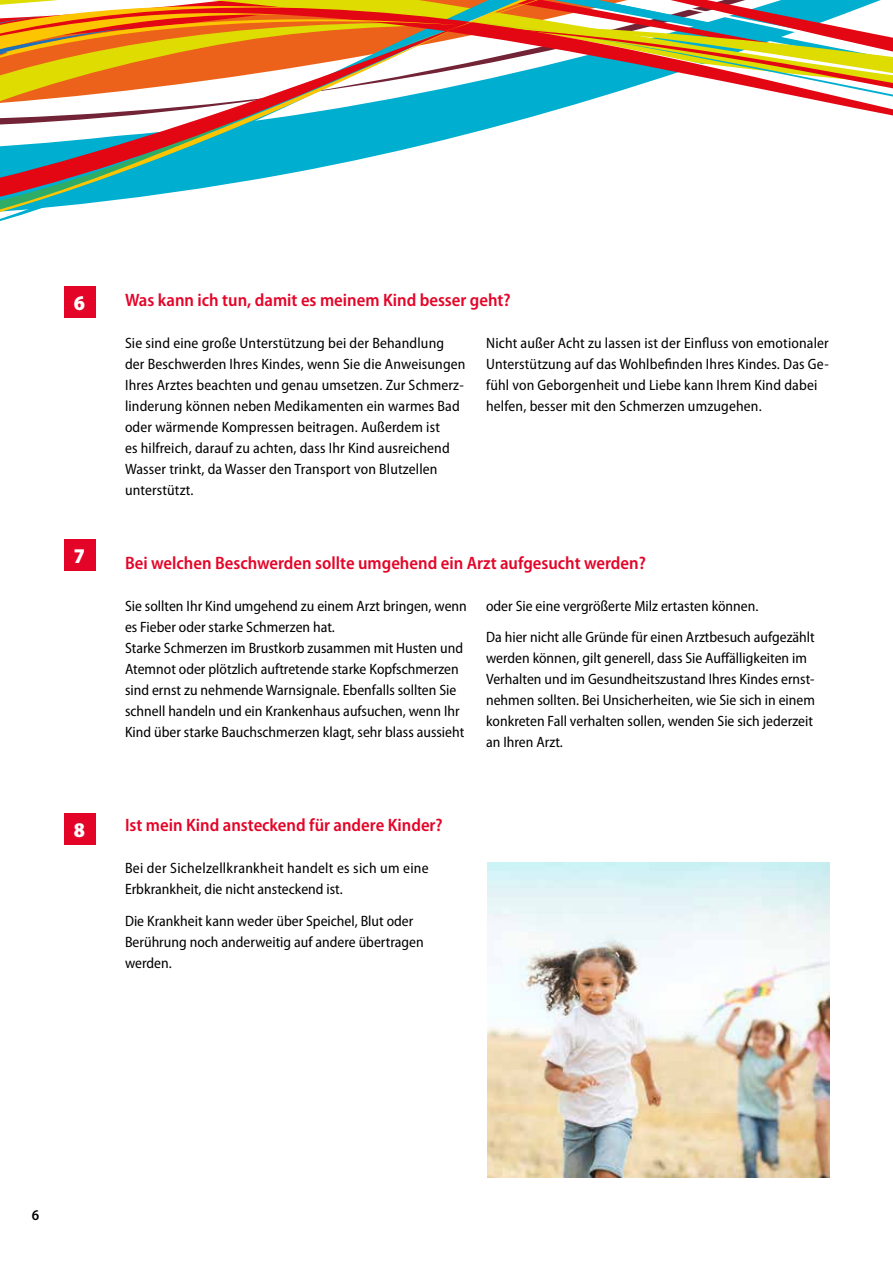
<style>
.page{position:relative;width:893px;height:1263px;background:#fff}
.page>*{position:absolute;margin:0;border:0;box-sizing:border-box;transform-origin:0 0}
.t1{font:900 semi-condensed 21px "Myriad Pro";color:#fff}
.t2{font:600 semi-condensed 18px "Myriad Pro";color:#e40428}
.t3{font:semi-condensed 15px/21px "Myriad Pro";color:#000}
.t4{font:semi-condensed 15px/21px "Myriad Pro";letter-spacing:.02em;color:#000}
.t5{font:600 semi-condensed 15px "Myriad Pro";color:#000}
</style>
<div class="page">
<div style="left:64px;top:286px;width:31px;height:32px;background:#e40428"></div>
<div style="left:64px;top:539px;width:31px;height:31px;background:#e40428"></div>
<div style="left:64px;top:813px;width:31px;height:32px;background:#e40428"></div>
<img style="left:487px;top:863px;width:342px;height:315px">
<svg style="left:0;top:0;width:893px;height:221px"></svg>
<h1 class="t1" style="left:74px;top:291px;width:13px">6</h1>
<h1 class="t1" style="left:74px;top:544px;width:13px">7</h1>
<h1 class="t1" style="left:74px;top:818px;width:13px">8</h1>
<p class="t2" style="left:125px;top:290px;width:387px">Was kann ich tun, damit es meinem Kind besser geht?</p>
<p class="t3" style="left:125px;top:333px;width:342px">Sie sind eine große Unterstützung bei der Behandlung der Beschwerden Ihres Kindes, wenn Sie die Anweisungen Ihres Arztes beachten und genau umsetzen. Zur Schmerz&shy;linderung können neben Medikamenten ein warmes Bad oder wärmende Kompressen beitragen. Außerdem ist<br>es hilfreich, darauf zu achten, dass Ihr Kind ausreichend Wasser trinkt, da Wasser den Transport von Blutzellen unterstützt.</p>
<p class="t3" style="left:486px;top:333px;width:344px">Nicht außer Acht zu lassen ist der Einfluss von emotionaler Unterstützung auf das Wohlbefinden Ihres Kindes. Das Ge&shy;fühl von Geborgenheit und Liebe kann Ihrem Kind dabei helfen, besser mit den Schmerzen umzugehen.</p>
<p class="t2" style="left:125px;top:553px;width:522px">Bei welchen Beschwerden sollte umgehend ein Arzt aufgesucht werden?</p>
<p class="t3" style="left:125px;top:595px;width:343px">Sie sollten Ihr Kind umgehend zu einem Arzt bringen, wenn es Fieber oder starke Schmerzen hat.<br>Starke Schmerzen im Brustkorb zusammen mit Husten und Atemnot oder plötzlich auftretende starke Kopfschmerzen sind ernst zu nehmende Warnsignale. Ebenfalls sollten Sie schnell handeln und ein Krankenhaus aufsuchen, wenn Ihr Kind über starke Bauchschmerzen klagt, sehr blass aussieht</p>
<p class="t3" style="left:486px;top:590px;width:330px;line-height:31.5px">oder Sie eine vergrößerte Milz ertasten können.<br>Da hier nicht alle Gründe für einen Arztbesuch aufgezählt</p>
<p class="t3" style="left:486px;top:648px;width:330px">werden können, gilt generell, dass Sie Auffälligkeiten im Verhalten und im Gesundheitszustand Ihres Kindes ernst&shy;nehmen sollten. Bei Unsicherheiten, wie Sie sich in einem konkreten Fall verhalten sollen, wenden Sie sich jederzeit an Ihren Arzt.</p>
<p class="t2" style="left:125px;top:815px;width:319px">Ist mein Kind ansteckend für andere Kinder?</p>
<p class="t4" style="left:125px;top:858px;width:305px">Bei der Sichelzellkrankheit handelt es sich um eine<br>Erbkrankheit, die nicht ansteckend ist.</p>
<p class="t3" style="left:125px;top:910px;width:300px">Die Krankheit kann weder über Speichel, Blut oder<br>Berührung noch anderweitig auf andere übertragen werden.</p>
<p class="t5" style="left:32px;top:1206px;width:9px">6</p>
</div>
